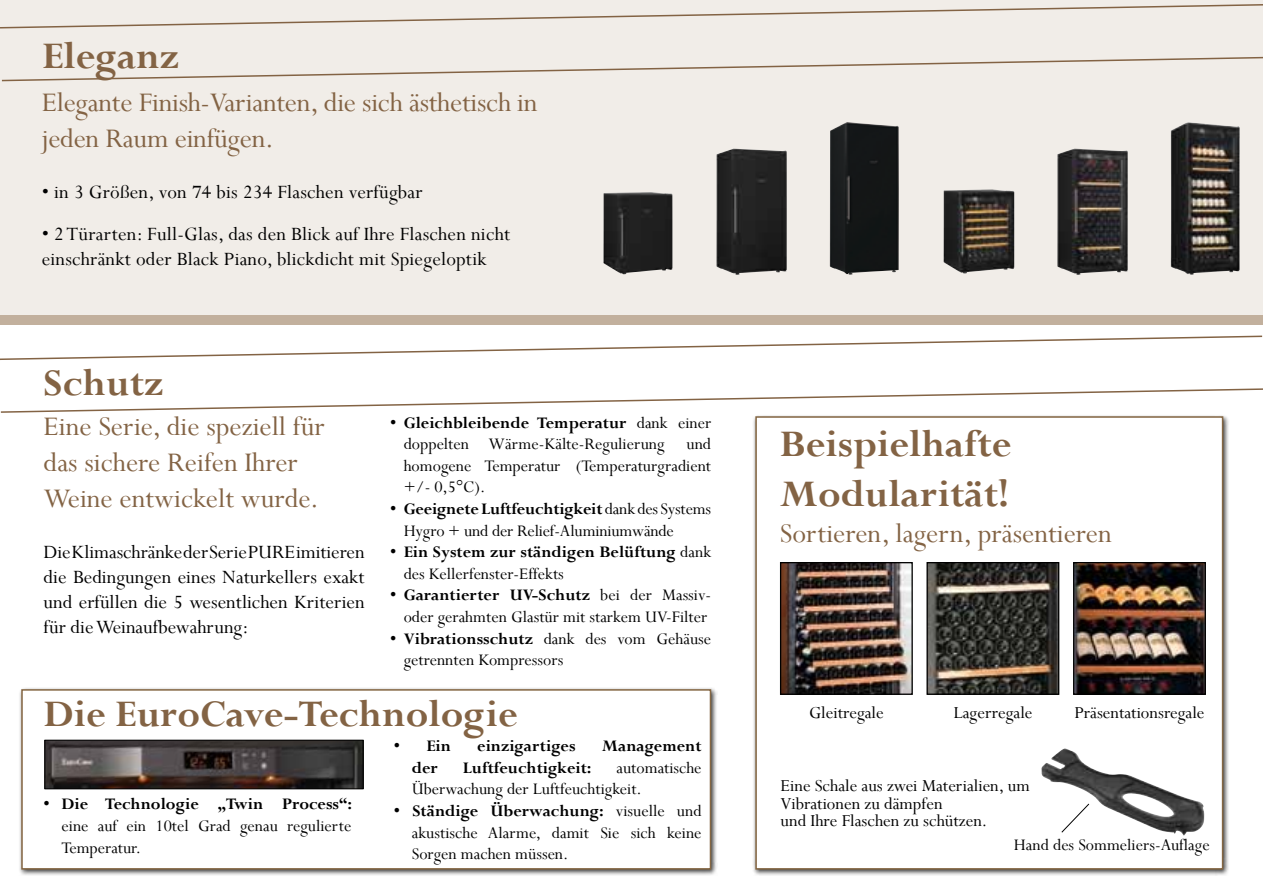
<style>
.page{position:relative;width:1263px;height:893px;background:#fff}
.page>*{position:absolute;margin:0;border:0;box-sizing:border-box;transform-origin:0 0}
.t1{font:700 42px/50.4px "Perpetua";color:#836344}
.t2{font:30px/36px "Perpetua";color:#836344}
.t3{font:21px/25.2px "Perpetua";letter-spacing:.01em;color:#000;text-align:justify}
.t4{font:18.75px/17.7px "Perpetua";color:#000}
.t5{font:18px/21.6px "Perpetua";color:#000}
.t6{font:700 18px/21.6px "Perpetua";color:#000}
.s1{font-weight:700}
.s2{font-weight:400}
</style>
<div class="page">
<div style="left:1px;top:0;width:1262px;height:320px;background:#f1ede8"></div>
<div style="left:18px;top:686px;width:699px;height:189px;background:#000;opacity:.75"></div>
<div style="left:21px;top:689px;width:690px;height:181px;background:#fff;border:2px solid #856743"></div>
<div style="left:752px;top:413px;width:477px;height:462px;background:#000;opacity:.75"></div>
<div style="left:755px;top:416px;width:468px;height:454px;background:#fff;border:2px solid #856743"></div>
<img style="left:47px;top:742px;width:314px;height:45px">
<div style="left:45px;top:740px;width:318px;height:49px;border:1px solid #000"></div>
<img style="left:1075px;top:564px;width:129px;height:129px">
<div style="left:1073px;top:562px;width:133px;height:133px;border:1px solid #000"></div>
<img style="left:928px;top:564px;width:129px;height:129px">
<div style="left:926px;top:562px;width:133px;height:133px;border:1px solid #000"></div>
<img style="left:782px;top:564px;width:129px;height:129px">
<div style="left:780px;top:562px;width:133px;height:133px;border:1px solid #000"></div>
<img style="left:1041px;top:749px;width:146px;height:86px">
<svg style="left:1061px;top:803px;width:29px;height:30px"></svg>
<div style="left:0;top:315px;width:1263px;height:10px;background:#c2b09d"></div>
<svg style="left:0;top:3px;width:1263px;height:26px"></svg>
<svg style="left:0;top:56px;width:1263px;height:49px"></svg>
<svg style="left:0;top:335px;width:1263px;height:25px"></svg>
<svg style="left:0;top:388px;width:1263px;height:26px"></svg>
<img style="left:830px;top:122px;width:64px;height:153px">
<img style="left:1171px;top:122px;width:17px;height:144px">
<img style="left:716px;top:149px;width:71px;height:126px">
<img style="left:1057px;top:149px;width:71px;height:126px">
<img style="left:603px;top:192px;width:47px;height:81px">
<img style="left:943px;top:189px;width:49px;height:84px">
<h1 class="t1" style="left:42px;top:30px;width:138px">Eleganz</h1>
<h2 class="t2" style="left:42px;top:84px;width:497px">Elegante Finish-Varianten, die sich ästhetisch in jeden Raum einfügen.</h2>
<p class="t3" style="left:42px;top:179px;width:382px">• in 3 Größen, von 74 bis 234 Flaschen verfügbar</p>
<p class="t3" style="left:42px;top:221px;width:470px">• 2 Türarten: Full-Glas, das den Blick auf Ihre Flaschen nicht einschränkt oder Black Piano, blickdicht mit Spiegeloptik</p>
<h1 class="t1" style="left:44px;top:357px;width:121px">Schutz</h1>
<h2 class="t2" style="left:44px;top:408px;width:283px">Eine Serie, die speziell für das sichere Reifen Ihrer<br>Weine entwickelt wurde.</h2>
<p class="t3" style="left:44px;top:538px;width:323px">Die Klimaschränke der Serie PURE imitieren die Bedingungen eines Naturkellers exakt und erfüllen die 5 wesentlichen Kriterien für die Weinaufbewahrung:</p>
<p class="t5" style="left:404px;top:411px;width:309px;text-align:justify;text-indent:-14px"><span class="s1">• Gleichbleibende Temperatur</span> dank einer doppelten Wärme-Kälte-Regulierung und homogene Temperatur (Temperaturgradient +/- 0,5°C).</p>
<p class="t5" style="left:404px;top:498px;width:309px;text-indent:-14px"><span class="s1">• GeeigneteLuftfeuchtigkeit</span> dank des Systems<br>Hygro + und der Relief-Aluminiumwände</p>
<p class="t6" style="left:404px;top:541px;width:309px;text-indent:-14px">• Ein System zur ständigen Belüftung <span class="s2">dank des Kellerfenster-Effekts</span></p>
<p class="t5" style="left:390px;top:584px;width:322px;text-align:center"><span class="s1">• Garantierter UV-Schutz</span> bei der Massiv&shy;oder gerahmten Glastür mit starkem UV-Filter</p>
<p class="t5" style="left:404px;top:627px;width:309px;text-indent:-14px"><span class="s1">• Vibrationsschutz</span> dank des vom Gehäuse getrennten Kompressors</p>
<h1 class="t1" style="left:44px;top:688px;width:476px">Die EuroCave-Technologie</h1>
<p class="t6" style="left:394px;top:735px;width:59px">• Ein</p>
<p class="t6" style="left:477px;top:735px;width:100px">einzigartiges</p>
<p class="t6" style="left:602px;top:735px;width:101px">Management</p>
<p class="t6" style="left:412px;top:756px;width:28px">der</p>
<p class="t6" style="left:463px;top:756px;width:130px">Luftfeuchtigkeit:</p>
<p class="t5" style="left:412px;top:756px;width:291px;text-indent:205px">automatische<br>Überwachung der Luftfeuchtigkeit.</p>
<p class="t5" style="left:412px;top:800px;width:291px;text-align:justify;text-indent:-18px"><span class="s1">• Ständige Überwachung:</span> visuelle und akustische Alarme, damit Sie sich keine Sorgen machen müssen.</p>
<p class="t6" style="left:44px;top:793px;width:310px">• Die Technologie „Twin Process“:</p>
<p class="t5" style="left:62px;top:815px;width:291px">eine auf ein 10tel Grad genau regulierte<br>Temperatur.</p>
<h1 class="t1" style="left:780px;top:418px;width:233px">Beispielhafte<br>Modularität!</h1>
<h2 class="t2" style="left:780px;top:515px;width:333px">Sortieren, lagern, präsentieren</h2>
<p class="t4" style="left:809px;top:704px;width:76px">Gleitregale</p>
<p class="t4" style="left:953px;top:704px;width:80px">Lagerregale</p>
<p class="t4" style="left:1074px;top:704px;width:132px">Präsentationsregale</p>
<p class="t4" style="left:781px;top:776px;width:251px">Eine Schale aus zwei Materialien, um<br>Vibrationen zu dämpfen<br>und Ihre Flaschen zu schützen.</p>
<p class="t5" style="left:1014px;top:834px;width:197px">Hand des Sommeliers-Auflage</p>
</div>
